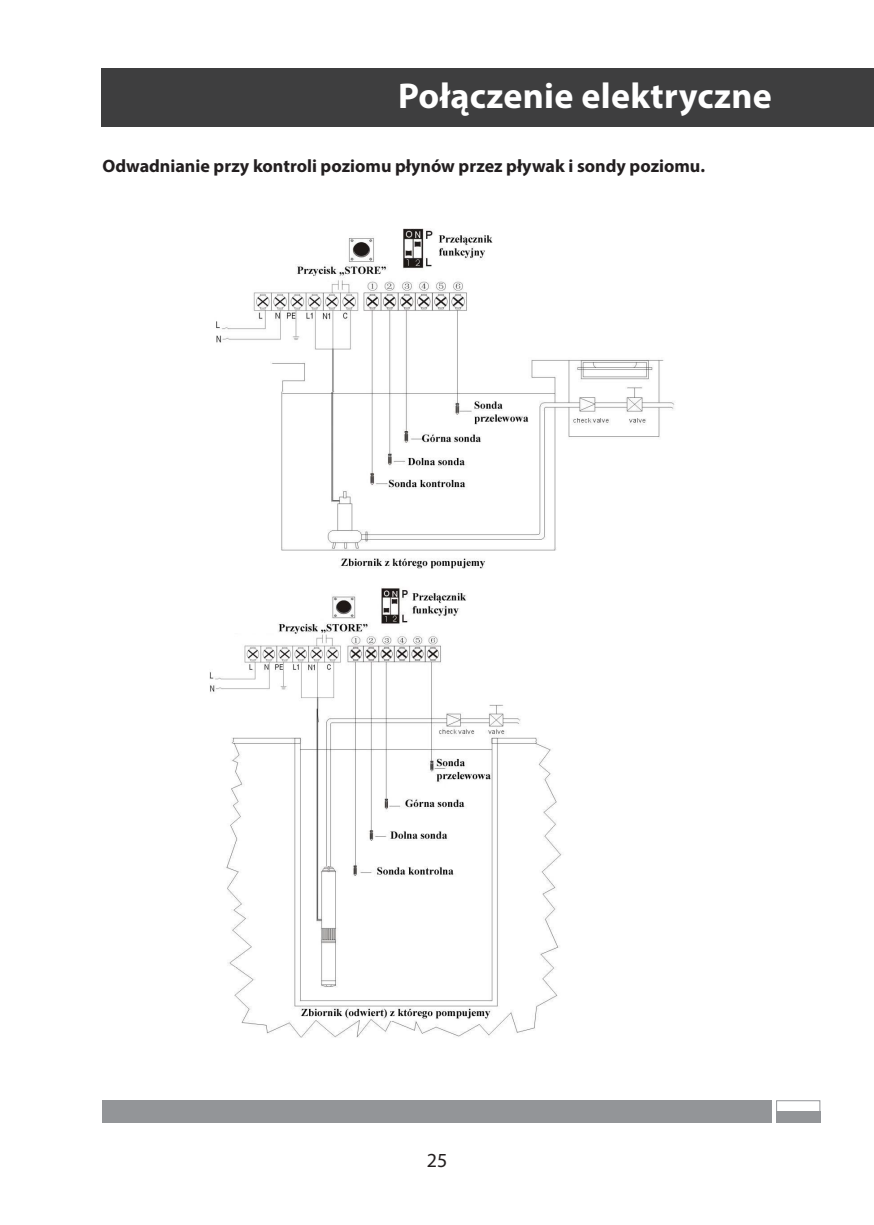
<style>
.page{position:relative;width:874px;height:1225px;background:#fff}
.page>*{position:absolute;margin:0;border:0;box-sizing:border-box;transform-origin:0 0}
.Srodtyt_2_Prawy_kopia{font:700 36px "Myriad Pro";letter-spacing:.01em;color:#fff}
.t1{font:20px "Myriad Pro";color:#231f20}
.Srodtyt_3{font:700 18px "Myriad Pro";color:#231f20}
</style>
<div class="page">
<div style="left:102px;top:1100px;width:669px;height:23px;background:#939598"></div>
<div style="left:775px;top:1100px;width:45px;height:23px;border:1px solid #939598"></div>
<div style="left:775px;top:1111px;width:44px;height:12px;background:#939598"></div>
<div style="left:101px;top:68px;width:772px;height:59px;background:#3e3e3f"></div>
<img style="left:209px;top:228px;width:466px;height:810px">
<p class="Srodtyt_2_Prawy_kopia" style="left:398px;top:73px;width:375px">Połączenie elektryczne</p>
<p class="Srodtyt_3" style="left:102px;top:154px;width:603px">Odwadnianie przy kontroli poziomu płynów przez pływak i sondy poziomu.</p>
<p class="t1" style="left:426px;top:1147px;width:22px">25</p>
</div>
